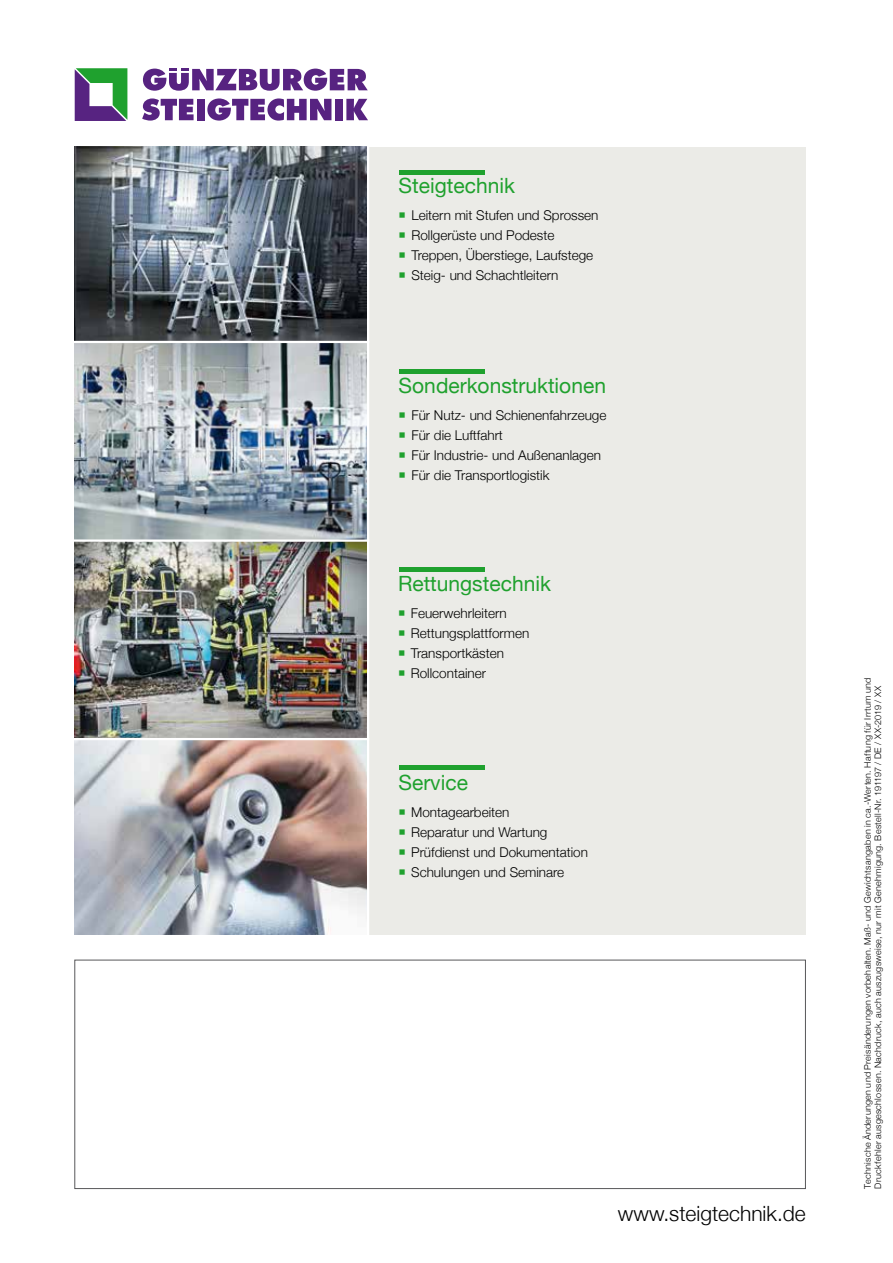
<style>
.page{position:relative;width:893px;height:1263px;background:#fff}
.page>*{position:absolute;margin:0;border:0;box-sizing:border-box;transform-origin:0 0}
.t1{font:21px "Helvetica Neue";color:#1fa12e}
.t2{font:300 21px "Helvetica Neue";color:#000}
.t3{font:300 13.5px/20.1px "Helvetica Neue";color:#000}
.t4{font:300 9px/10.5px "Helvetica Neue";letter-spacing:.03em;color:#000}
</style>
<div class="page">
<div style="left:368px;top:147px;width:438px;height:787px;background:#ebebe7"></div>
<hr style="left:400px;top:170px;width:85px;height:4px;background:#1fa12e">
<hr style="left:400px;top:369px;width:85px;height:4px;background:#1fa12e">
<hr style="left:400px;top:567px;width:85px;height:4px;background:#1fa12e">
<hr style="left:400px;top:766px;width:85px;height:4px;background:#1fa12e">
<img style="left:74px;top:147px;width:293px;height:788px">
<div style="left:74px;top:960px;width:732px;height:229px;background:#fff;border:1px solid #58585a"></div>
<hr style="left:42px;top:738px;width:327px;height:2px;background:#fff">
<hr style="left:42px;top:539px;width:327px;height:3px;background:#fff">
<hr style="left:42px;top:341px;width:327px;height:2px;background:#fff">
<hr style="left:367px;top:134px;width:2px;height:817px;background:#fff">
<svg style="left:75px;top:68px;width:52px;height:53px"></svg>
<svg style="left:142px;top:98px;width:52px;height:23px"></svg>
<div style="left:197px;top:99px;width:8px;height:21px;background:#572381"></div>
<svg style="left:207px;top:98px;width:124px;height:23px"></svg>
<div style="left:335px;top:99px;width:8px;height:21px;background:#572381"></div>
<svg style="left:346px;top:99px;width:22px;height:21px"></svg>
<svg style="left:143px;top:68px;width:225px;height:23px"></svg>
<h1 class="t1" style="left:399px;top:173px;width:118px">Steigtechnik</h1>
<p class="t3" style="left:411px;top:205px;width:189px">Leitern mit Stufen und Sprossen<br>Rollgerüste und Podeste<br>Treppen, Überstiege, Laufstege<br>Steig- und Schachtleitern</p>
<h1 class="t1" style="left:399px;top:373px;width:209px">Sonderkonstruktionen</h1>
<p class="t3" style="left:411px;top:405px;width:197px">Für Nutz- und Schienenfahrzeuge<br>Für die Luftfahrt<br>Für Industrie- und Außenanlagen<br>Für die Transportlogistik</p>
<h1 class="t1" style="left:398px;top:571px;width:154px">Rettungstechnik</h1>
<p class="t3" style="left:411px;top:603px;width:120px">Feuerwehrleitern<br>Rettungsplattformen<br>Transportkästen<br>Rollcontainer</p>
<h1 class="t1" style="left:398px;top:770px;width:71px">Service</h1>
<p class="t3" style="left:411px;top:802px;width:178px">Montagearbeiten<br>Reparatur und Wartung<br>Prüfdienst und Dokumentation<br>Schulungen und Seminare</p>
<h1 class="t2" style="left:618px;top:1200px;width:189px">www.steigtechnik.de</h1>
<p class="t4" style="left:862px;top:1188px;width:513px;rotate:-90deg">Technische Änderungen und Preisänderungen vorbehalten. Maß- und Gewichtsangaben in ca.-Werten. Haftung für Irrtum und<br>Druckfehler ausgeschlossen. Nachdruck, auch auszugsweise, nur mit Genehmigung. Bestell-Nr. 191197 / DE / XX-2019 / XX</p>
</div>
